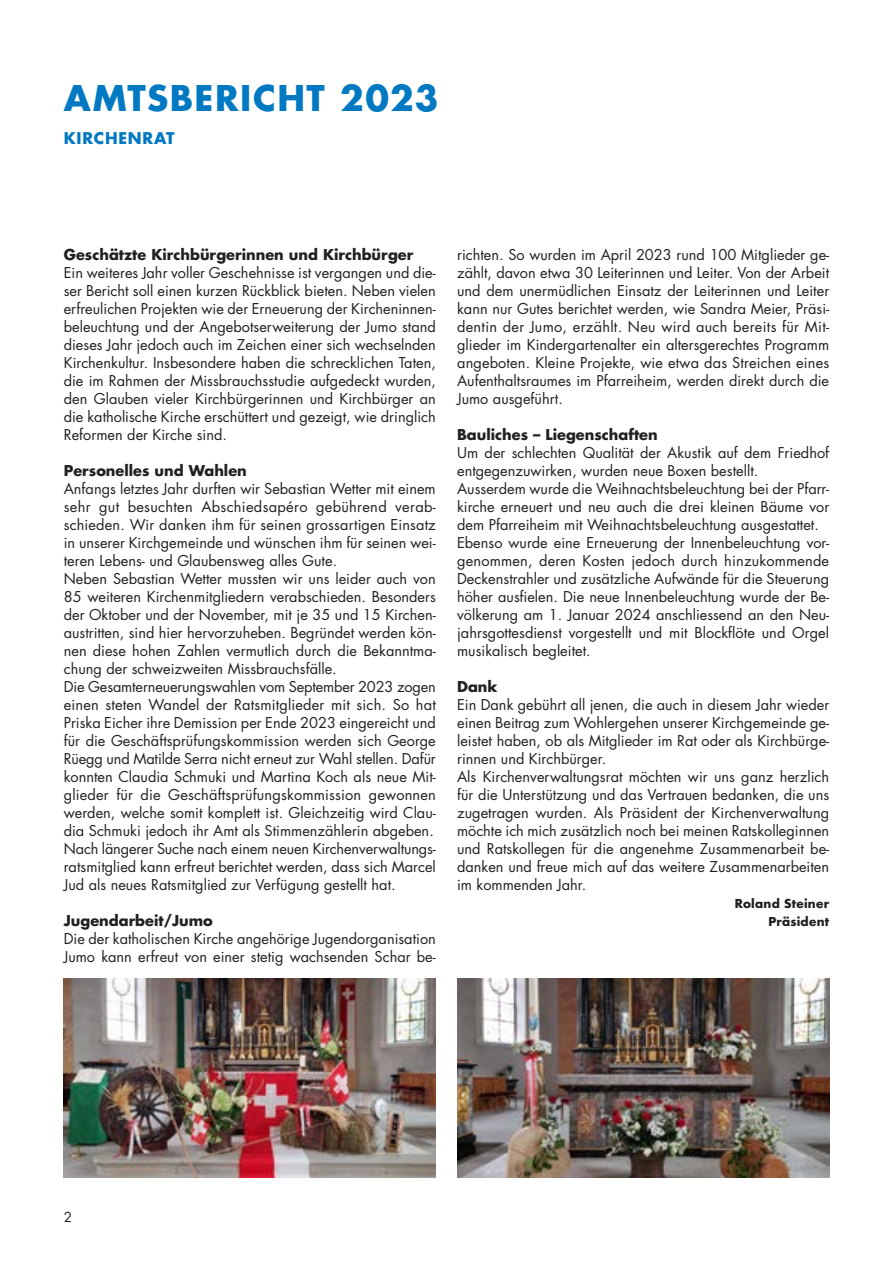
<style>
.page{position:relative;width:893px;height:1263px;background:#fff}
.page>*{position:absolute;margin:0;border:0;box-sizing:border-box;transform-origin:0 0}
.t1{font:700 34.5px "Futura Std";letter-spacing:.045em;color:#0079c2}
.t2{font:700 15.75px "Futura Std";letter-spacing:.05em;color:#0079c2}
.t3{font:14.55px/18px "Futura Std";color:#231f20}
.t4{font:700 14.55px "Futura Std";color:#231f20}
.t5{font:13.5px "Futura Std";color:#231f20}
.t6{font:700 12px/18px "Futura Std";letter-spacing:.02em;color:#231f20;text-align:right}
</style>
<div class="page">
<img style="left:457px;top:978px;width:372px;height:200px">
<img style="left:64px;top:978px;width:372px;height:200px">
<h1 class="t1" style="left:64px;top:75px;width:376px">AMTSBERICHT 2023</h1>
<p class="t2" style="left:64px;top:128px;width:112px">KIRCHENRAT</p>
<p class="t4" style="left:64px;top:245px;width:351px">Geschätzte Kirchbürgerinnen und Kirchbürger</p>
<p class="t3" style="left:64px;top:264px;width:374px;text-align:justify">Ein weiteres Jahr voller Geschehnisse ist vergangen und die&shy;ser Bericht soll einen kurzen Rückblick bieten. Neben vielen erfreulichen Projekten wie der Erneuerung der Kircheninnen&shy;beleuchtung und der Angebotserweiterung der Jumo stand dieses Jahr jedoch auch im Zeichen einer sich wechselnden Kirchenkultur. Insbesondere haben die schrecklichen Taten, die im Rahmen der Missbrauchsstudie aufgedeckt wurden, den Glauben vieler Kirchbürgerinnen und Kirchbürger an die katholische Kirche erschüttert und gezeigt, wie dringlich Reformen der Kirche sind.</p>
<p class="t4" style="left:64px;top:461px;width:185px">Personelles und Wahlen</p>
<p class="t3" style="left:64px;top:480px;width:374px">Anfangs letztes Jahr durften wir Sebastian Wetter mit einem sehr gut besuchten Abschiedsapéro gebührend verab&shy;schieden. Wir danken ihm für seinen grossartigen Einsatz in unserer Kirchgemeinde und wünschen ihm für seinen wei&shy;teren Lebens- und Glaubensweg alles Gute.<br>Neben Sebastian Wetter mussten wir uns leider auch von 85 weiteren Kirchenmitgliedern verabschieden. Besonders der Oktober und der November, mit je 35 und 15 Kirchen&shy;austritten, sind hier hervorzuheben. Begründet werden kön&shy;nen diese hohen Zahlen vermutlich durch die Bekanntma&shy;chung der schweizweiten Missbrauchsfälle.<br>Die Gesamterneuerungswahlen vom September 2023 zogen einen steten Wandel der Ratsmitglieder mit sich. So hat Priska Eicher ihre Demission per Ende 2023 eingereicht und für die Geschäftsprüfungskommission werden sich George Rüegg und Matilde Serra nicht erneut zur Wahl stellen. Dafür konnten Claudia Schmuki und Martina Koch als neue Mit&shy;glieder für die Geschäftsprüfungskommission gewonnen werden, welche somit komplett ist. Gleichzeitig wird Clau&shy;dia Schmuki jedoch ihr Amt als Stimmenzählerin abgeben.<br>Nach längerer Suche nach einem neuen Kirchenverwaltungs&shy;ratsmitglied kann erfreut berichtet werden, dass sich Marcel Jud als neues Ratsmitglied zur Verfügung gestellt hat.</p>
<p class="t4" style="left:64px;top:911px;width:151px">Jugendarbeit/Jumo</p>
<p class="t3" style="left:64px;top:930px;width:374px">Die der katholischen Kirche angehörige Jugendorganisation<br>Jumo kann erfreut von einer stetig wachsenden Schar be-</p>
<p class="t3" style="left:457px;top:246px;width:374px;text-align:justify">richten. So wurden im April 2023 rund 100 Mitglieder ge&shy;zählt, davon etwa 30 Leiterinnen und Leiter. Von der Arbeit und dem unermüdlichen Einsatz der Leiterinnen und Leiter kann nur Gutes berichtet werden, wie Sandra Meier, Präsi&shy;dentin der Jumo, erzählt. Neu wird auch bereits für Mit&shy;glieder im Kindergartenalter ein altersgerechtes Programm angeboten. Kleine Projekte, wie etwa das Streichen eines Aufenthaltsraumes im Pfarreiheim, werden direkt durch die Jumo ausgeführt.</p>
<p class="t4" style="left:457px;top:425px;width:202px">Bauliches – Liegenschaften</p>
<p class="t3" style="left:457px;top:444px;width:374px">Um der schlechten Qualität der Akustik auf dem Friedhof entgegenzuwirken, wurden neue Boxen bestellt.<br>Ausserdem wurde die Weihnachtsbeleuchtung bei der Pfarr&shy;kirche erneuert und neu auch die drei kleinen Bäume vor dem Pfarreiheim mit Weihnachtsbeleuchtung ausgestattet.<br>Ebenso wurde eine Erneuerung der Innenbeleuchtung vor&shy;genommen, deren Kosten jedoch durch hinzukommende Deckenstrahler und zusätzliche Aufwände für die Steuerung höher ausfielen. Die neue Innenbeleuchtung wurde der Be&shy;völkerung am 1. Januar 2024 anschliessend an den Neu&shy;jahrsgottesdienst vorgestellt und mit Blockflöte und Orgel musikalisch begleitet.</p>
<p class="t4" style="left:457px;top:677px;width:42px">Dank</p>
<p class="t3" style="left:457px;top:696px;width:374px">Ein Dank gebührt all jenen, die auch in diesem Jahr wieder einen Beitrag zum Wohlergehen unserer Kirchgemeinde ge&shy;leistet haben, ob als Mitglieder im Rat oder als Kirchbürge&shy;rinnen und Kirchbürger.<br>Als Kirchenverwaltungsrat möchten wir uns ganz herzlich für die Unterstützung und das Vertrauen bedanken, die uns zugetragen wurden. Als Präsident der Kirchenverwaltung möchte ich mich zusätzlich noch bei meinen Ratskolleginnen und Ratskollegen für die angenehme Zusammenarbeit be&shy;danken und freue mich auf das weitere Zusammenarbeiten im kommenden Jahr.</p>
<p class="t6" style="left:735px;top:894px;width:96px">Roland Steiner<br>Präsident</p>
<p class="t5" style="left:64px;top:1208px;width:10px">2</p>
</div>
